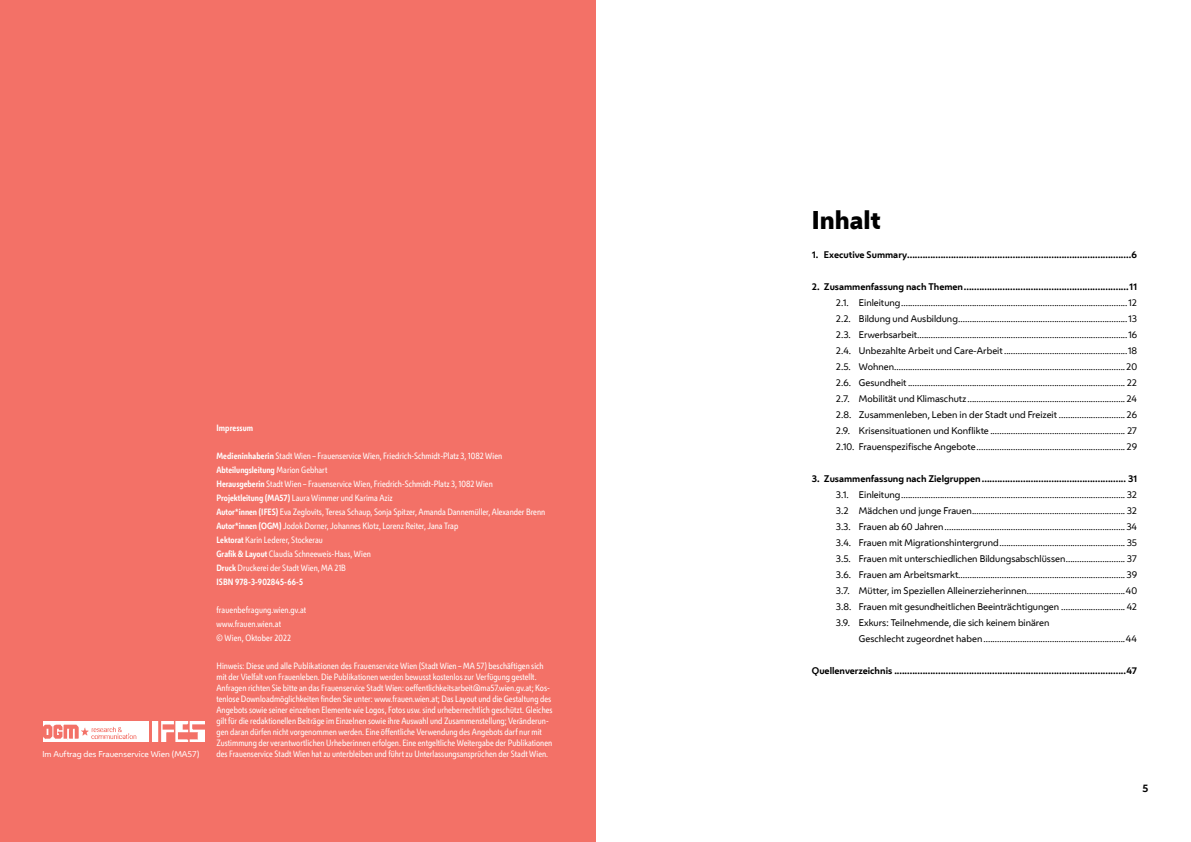
<style>
.page{position:relative;width:1191px;height:842px;background:#fff}
.page>*{position:absolute;margin:0;border:0;box-sizing:border-box;transform-origin:0 0}
.t1{font:800 24px "Wiener Melange";color:#000}
.t2{font:700 10px "Wiener Melange";color:#000}
.HEADLINE_2{font:9px/16px "Wiener Melange";color:#000}
.HEADLINE_1{font:700 9px "Wiener Melange";color:#000}
.impr_reg{font:8.5px/11px "Wiener Melange Cd";color:#fff}
.impr_reg-2{font:700 8.5px "Wiener Melange Cd";color:#fff}
.t3{font:8px "Wiener Melange";color:#fff}
.s1{font-weight:700}
.s2{font-weight:400}
</style>
<div class="page">
<div style="left:0;top:0;width:595px;height:842px;background:#f37167"></div>
<img style="left:43px;top:721px;width:106px;height:20px">
<img style="left:152px;top:721px;width:52px;height:20px">
<p class="t3" style="left:43px;top:748px;width:158px">Im Auftrag des Frauenservice Wien (MA57)</p>
<p class="impr_reg-2" style="left:216px;top:422px;width:38px">Impressum</p>
<p class="impr_reg" style="left:216px;top:450px;width:287px"><span class="s1">Medieninhaberin</span> Stadt Wien – Frauenservice Wien, Friedrich-Schmidt-Platz 3, 1082 Wien</p>
<p class="impr_reg-2" style="left:216px;top:464px;width:113px">Abteilungsleitung <span class="s2">Marion Gebhart</span></p>
<p class="impr_reg" style="left:216px;top:478px;width:278px"><span class="s1">Herausgeberin</span> Stadt Wien – Frauenservice Wien, Friedrich-Schmidt-Platz 3, 1082 Wien</p>
<p class="impr_reg" style="left:216px;top:492px;width:178px"><span class="s1">Projektleitung (MA57)</span> Laura Wimmer und Karima Aziz</p>
<p class="impr_reg" style="left:216px;top:506px;width:330px"><span class="s1">Autor*innen (IFES)</span> Eva Zeglovits, Teresa Schaup, Sonja Spitzer, Amanda Dannemüller, Alexander Brenn</p>
<p class="impr_reg" style="left:216px;top:520px;width:243px"><span class="s1">Autor*innen (OGM)</span> Jodok Dorner, Johannes Klotz, Lorenz Reiter, Jana Trap</p>
<p class="impr_reg" style="left:216px;top:534px;width:108px"><span class="s1">Lektorat</span> Karin Lederer, Stockerau</p>
<p class="impr_reg" style="left:216px;top:548px;width:156px"><span class="s1">Grafik &amp; Layout</span> Claudia Schneeweis-Haas, Wien</p>
<p class="impr_reg" style="left:216px;top:562px;width:131px"><span class="s1">Druck</span> Druckerei der Stadt Wien, MA 21B</p>
<p class="impr_reg-2" style="left:216px;top:576px;width:88px">ISBN 978-3-902845-66-5</p>
<p class="impr_reg" style="left:216px;top:604px;width:91px">frauenbefragung.wien.gv.at</p>
<p class="impr_reg" style="left:216px;top:618px;width:66px">www.frauen.wien.at</p>
<p class="impr_reg" style="left:216px;top:632px;width:76px">© Wien, Oktober 2022</p>
<p class="impr_reg" style="left:216px;top:660px;width:338px">Hinweis: Diese und alle Publikationen des Frauenservice Wien (Stadt Wien – MA 57) beschäftigen sich mit der Vielfalt von Frauenleben. Die Publikationen werden bewusst kostenlos zur Verfügung gestellt.<br>Anfragen richten Sie bitte an das Frauenservice Stadt Wien: oeffentlichkeitsarbeit@ma57.wien.gv.at; Kos&shy;tenlose Downloadmöglichkeiten finden Sie unter: www.frauen.wien.at; Das Layout und die Gestaltung des Angebots sowie seiner einzelnen Elemente wie Logos, Fotos usw. sind urheberrechtlich geschützt. Gleiches gilt für die redaktionellen Beiträge im Einzelnen sowie ihre Auswahl und Zusammenstellung; Veränderun&shy;gen daran dürfen nicht vorgenommen werden. Eine öffentliche Verwendung des Angebots darf nur mit Zustimmung der verantwortlichen Urheberinnen erfolgen. Eine entgeltliche Weitergabe der Publikationen des Frauenservice Stadt Wien hat zu unterbleiben und führt zu Unterlassungsansprüchen der Stadt Wien.</p>
<h1 class="t1" style="left:812px;top:203px;width:70px">Inhalt</h1>
<h1 class="HEADLINE_1" style="left:812px;top:247px;width:326px">1. Executive Summary.......................................................................................6</h1>
<h1 class="HEADLINE_1" style="left:812px;top:279px;width:327px">2. Zusammenfassung nach Themen................................................................11</h1>
<h2 class="HEADLINE_2" style="left:836px;top:294px;width:303px">2.1. Einleitung...................................................................................................12</h2>
<h2 class="HEADLINE_2" style="left:836px;top:310px;width:303px">2.2. Bildung und Ausbildung..........................................................................13</h2>
<h2 class="HEADLINE_2" style="left:836px;top:326px;width:303px">2.3. Erwerbsarbeit............................................................................................16</h2>
<h2 class="HEADLINE_2" style="left:836px;top:342px;width:303px">2.4. Unbezahlte Arbeit und Care-Arbeit......................................................18</h2>
<h2 class="HEADLINE_2" style="left:836px;top:358px;width:303px">2.5. Wohnen.....................................................................................................20</h2>
<h2 class="HEADLINE_2" style="left:836px;top:374px;width:303px">2.6. Gesundheit ............................................................................................... 22</h2>
<h2 class="HEADLINE_2" style="left:836px;top:390px;width:302px">2.7. Mobilität und Klimaschutz..................................................................... 24</h2>
<h2 class="HEADLINE_2" style="left:836px;top:406px;width:303px">2.8. Zusammenleben, Leben in der Stadt und Freizeit ............................. 26</h2>
<h2 class="HEADLINE_2" style="left:836px;top:422px;width:303px">2.9. Krisensituationen und Konflikte ........................................................... 27</h2>
<h2 class="HEADLINE_2" style="left:836px;top:438px;width:303px">2.10. Frauenspezifische Angebote................................................................. 29</h2>
<h1 class="HEADLINE_1" style="left:812px;top:471px;width:326px">3. Zusammenfassung nach Zielgruppen........................................................ 31</h1>
<h2 class="HEADLINE_2" style="left:836px;top:486px;width:302px">3.1. Einleitung.................................................................................................. 32</h2>
<h2 class="HEADLINE_2" style="left:836px;top:502px;width:302px">3.2 Mädchen und junge Frauen................................................................... 32</h2>
<h2 class="HEADLINE_2" style="left:836px;top:518px;width:302px">3.3. Frauen ab 60 Jahren...............................................................................34</h2>
<h2 class="HEADLINE_2" style="left:836px;top:534px;width:303px">3.4. Frauen mit Migrationshintergrund....................................................... 35</h2>
<h2 class="HEADLINE_2" style="left:836px;top:550px;width:302px">3.5. Frauen mit unterschiedlichen Bildungsabschlüssen.......................... 37</h2>
<h2 class="HEADLINE_2" style="left:836px;top:566px;width:303px">3.6. Frauen am Arbeitsmarkt......................................................................... 39</h2>
<h2 class="HEADLINE_2" style="left:836px;top:582px;width:302px">3.7. Mütter, im Speziellen Alleinerzieherinnen...........................................40</h2>
<h2 class="HEADLINE_2" style="left:836px;top:598px;width:303px">3.8. Frauen mit gesundheitlichen Beeinträchtigungen ............................ 42</h2>
<h2 class="HEADLINE_2" style="left:859px;top:614px;width:280px;text-indent:-23px">3.9. Exkurs: Teilnehmende, die sich keinem binären<br>Geschlecht zugeordnet haben..............................................................44</h2>
<h1 class="HEADLINE_1" style="left:812px;top:663px;width:327px">Quellenverzeichnis ..........................................................................................47</h1>
<p class="t2" style="left:1142px;top:779px;width:7px">5</p>
</div>
